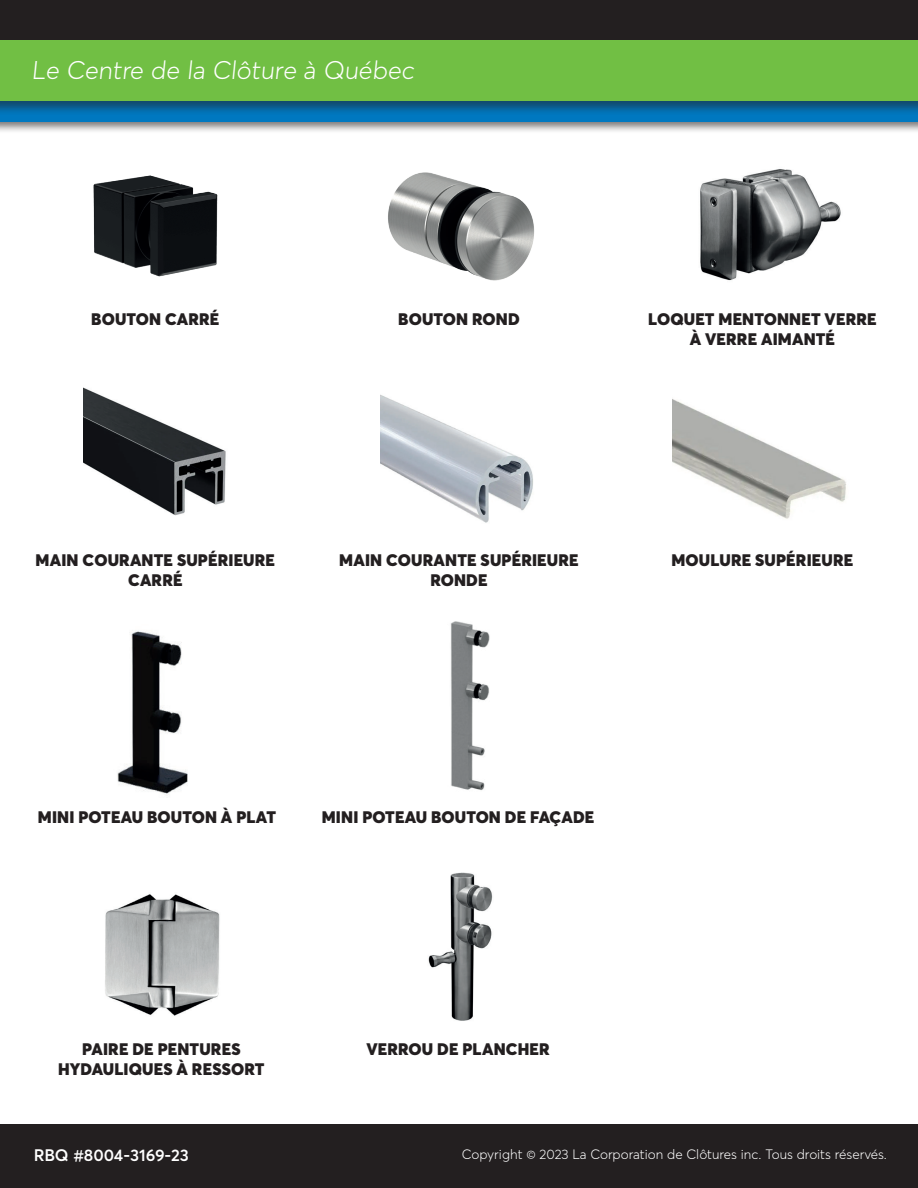
<style>
.page{position:relative;width:918px;height:1188px;background:#fff}
.page>*{position:absolute;margin:0;border:0;box-sizing:border-box;transform-origin:0 0}
.t1{font:300 25.35px "Averta";color:#fff}
.t2{font:900 16.5px/19.8px "Averta";letter-spacing:.01em;color:#231f20;text-align:center}
.t3{font:600 16.5px "Averta";letter-spacing:-.005em;color:#fff}
.t4{font:300 13.5px "Averta";color:#fff}
</style>
<div class="page">
<div style="left:0;top:0;width:918px;height:64px;background:#231f20"></div>
<div style="left:0;top:1124px;width:918px;height:64px;background:#231f20"></div>
<div style="left:0;top:49px;width:918px;height:85px;background:#231f20;opacity:.61"></div>
<div style="left:0;top:52px;width:918px;height:70px;background:#0078c0"></div>
<div style="left:0;top:38px;width:918px;height:77px;background:#231f20;opacity:.55"></div>
<div style="left:0;top:40px;width:918px;height:61px;background:#71bf44"></div>
<img style="left:84px;top:388px;width:142px;height:128px">
<img style="left:105px;top:894px;width:115px;height:122px">
<img style="left:93px;top:175px;width:125px;height:102px">
<img style="left:381px;top:395px;width:152px;height:128px">
<img style="left:673px;top:399px;width:173px;height:120px">
<img style="left:117px;top:630px;width:71px;height:165px">
<img style="left:388px;top:172px;width:147px;height:109px">
<img style="left:700px;top:169px;width:141px;height:112px">
<img style="left:450px;top:621px;width:40px;height:170px">
<img style="left:428px;top:873px;width:65px;height:148px">
<h1 class="t1" style="left:31px;top:54px;width:387px">Le Centre de la Clôture à Québec</h1>
<p class="t2" style="left:91px;top:309px;width:130px">BOUTON CARRÉ</p>
<p class="t2" style="left:398px;top:309px;width:123px">BOUTON ROND</p>
<p class="t2" style="left:648px;top:309px;width:230px">LOQUET MENTONNET VERRE<br>À VERRE AIMANTÉ</p>
<p class="t2" style="left:36px;top:550px;width:241px">MAIN COURANTE SUPÉRIEURE<br>CARRÉ</p>
<p class="t2" style="left:339px;top:550px;width:241px">MAIN COURANTE SUPÉRIEURE<br>RONDE</p>
<p class="t2" style="left:672px;top:550px;width:183px">MOULURE SUPÉRIEURE</p>
<p class="t2" style="left:38px;top:807px;width:240px">MINI POTEAU BOUTON À PLAT</p>
<p class="t2" style="left:322px;top:807px;width:274px">MINI POTEAU BOUTON DE FAÇADE</p>
<p class="t2" style="left:58px;top:1039px;width:208px">PAIRE DE PENTURES<br>HYDAULIQUES À RESSORT</p>
<p class="t2" style="left:366px;top:1039px;width:185px">VERROU DE PLANCHER</p>
<p class="t3" style="left:34px;top:1144px;width:157px">RBQ #8004-3169-23</p>
<p class="t4" style="left:462px;top:1146px;width:427px">Copyright © 2023 La Corporation de Clôtures inc. Tous droits réservés.</p>
</div>
